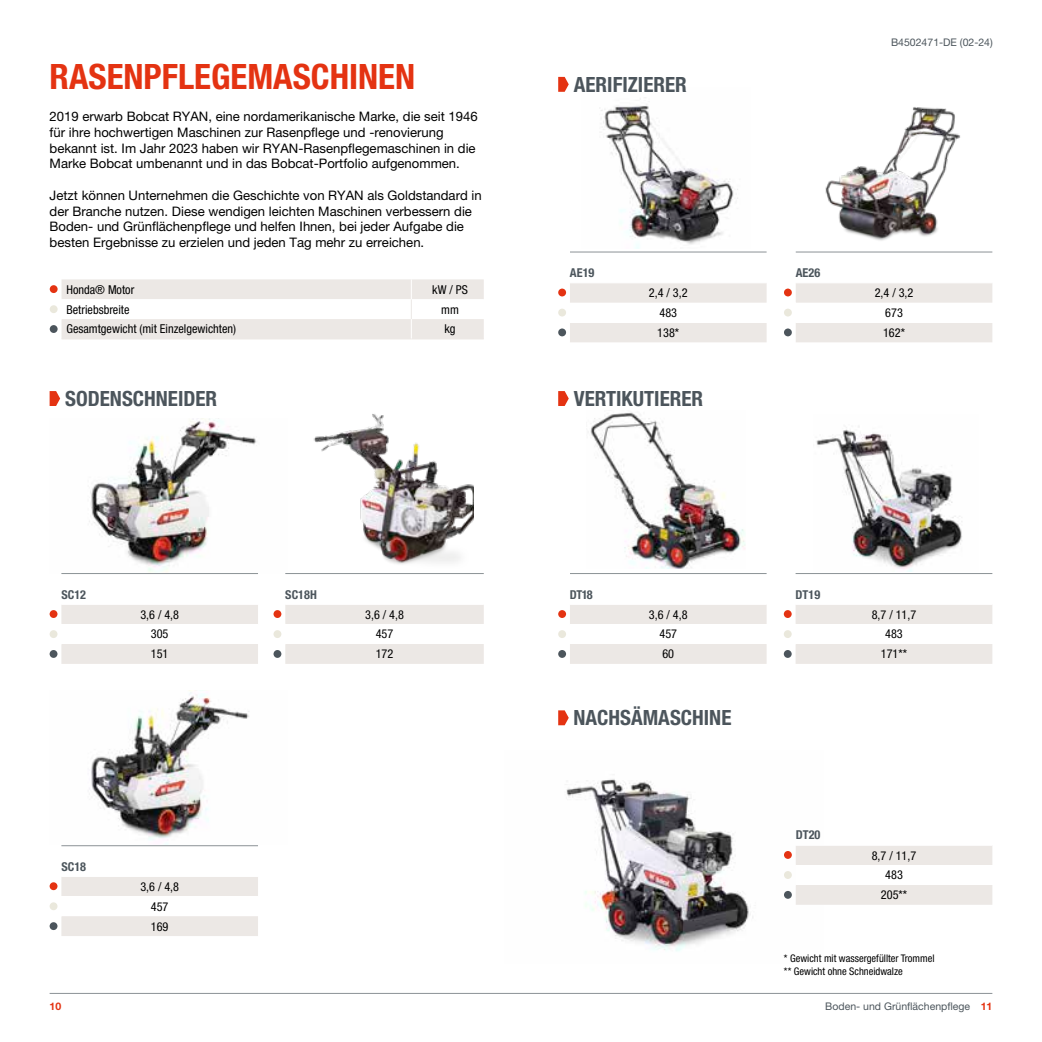
<style>
.page{position:relative;width:1042px;height:1042px;background:#fff}
.page>*{position:absolute;margin:0;border:0;box-sizing:border-box;transform-origin:0 0}
.t1{font:700 condensed 35px "Helvetica Neue LT Pro";color:#e43312}
.t2{font:700 condensed 21px "Helvetica Neue LT Pro";color:#4c555c}
.t3{font:13.12px/15.8px "Helvetica Neue LT Pro";color:#000}
.t4{font:condensed 12.25px/19.8px "Helvetica Neue LT Pro";color:#000;text-align:center}
.t5{font:700 condensed 12.25px "Helvetica Neue LT Pro";color:#4c555c}
.t6{font:condensed 10.5px/12.6px "Helvetica Neue LT Pro";color:#000}
.t7{font:10.5px "Helvetica Neue LT Pro";color:#4c555c}
.t8{font:700 10.5px "Helvetica Neue LT Pro";color:#e43312}
.s1{font-weight:700;color:#e43312}
</style>
<div class="page">
<hr style="left:50px;top:993px;width:942px;height:1px;background:#8b9296">
<img style="left:825px;top:107px;width:135px;height:134px">
<img style="left:89px;top:418px;width:168px;height:155px">
<img style="left:89px;top:690px;width:160px;height:154px">
<img style="left:590px;top:412px;width:155px;height:157px">
<img style="left:816px;top:426px;width:146px;height:146px">
<img style="left:601px;top:97px;width:137px;height:151px">
<img style="left:313px;top:414px;width:161px;height:150px">
<svg style="left:50px;top:279px;width:434px;height:60px"></svg>
<div style="left:50px;top:285px;width:8px;height:8px;background:#e43312;border-radius:50%"></div>
<div style="left:50px;top:305px;width:8px;height:8px;background:#eae8dc;border-radius:50%"></div>
<div style="left:50px;top:325px;width:8px;height:8px;background:#4c555c;border-radius:50%"></div>
<svg style="left:50px;top:391px;width:10px;height:15px"></svg>
<svg style="left:558px;top:77px;width:11px;height:15px"></svg>
<svg style="left:558px;top:391px;width:11px;height:15px"></svg>
<svg style="left:558px;top:710px;width:11px;height:15px"></svg>
<img style="left:566px;top:779px;width:187px;height:172px">
<svg style="left:784px;top:283px;width:208px;height:59px"></svg>
<hr style="left:796px;top:252px;width:196px;height:1px;background:#8b9296">
<div style="left:784px;top:289px;width:8px;height:7px;background:#e43312;border-radius:50%"></div>
<div style="left:784px;top:309px;width:8px;height:7px;background:#eae8dc;border-radius:50%"></div>
<div style="left:784px;top:328px;width:8px;height:8px;background:#4c555c;border-radius:50%"></div>
<svg style="left:558px;top:283px;width:208px;height:59px"></svg>
<hr style="left:570px;top:252px;width:196px;height:1px;background:#8b9296">
<div style="left:558px;top:289px;width:8px;height:7px;background:#e43312;border-radius:50%"></div>
<div style="left:558px;top:309px;width:8px;height:7px;background:#eae8dc;border-radius:50%"></div>
<div style="left:558px;top:328px;width:8px;height:8px;background:#4c555c;border-radius:50%"></div>
<svg style="left:784px;top:605px;width:208px;height:59px"></svg>
<hr style="left:795px;top:573px;width:197px;height:1px;background:#8b9296">
<div style="left:784px;top:610px;width:7px;height:8px;background:#e43312;border-radius:50%"></div>
<div style="left:784px;top:630px;width:7px;height:8px;background:#eae8dc;border-radius:50%"></div>
<div style="left:784px;top:650px;width:7px;height:8px;background:#4c555c;border-radius:50%"></div>
<svg style="left:558px;top:605px;width:208px;height:59px"></svg>
<hr style="left:570px;top:573px;width:196px;height:1px;background:#8b9296">
<div style="left:558px;top:610px;width:8px;height:8px;background:#e43312;border-radius:50%"></div>
<div style="left:558px;top:630px;width:8px;height:8px;background:#eae8dc;border-radius:50%"></div>
<div style="left:558px;top:650px;width:8px;height:8px;background:#4c555c;border-radius:50%"></div>
<svg style="left:279px;top:605px;width:205px;height:59px"></svg>
<hr style="left:285px;top:573px;width:199px;height:1px;background:#8b9296">
<div style="left:273px;top:610px;width:8px;height:8px;background:#e43312;border-radius:50%"></div>
<div style="left:273px;top:630px;width:8px;height:8px;background:#eae8dc;border-radius:50%"></div>
<div style="left:273px;top:650px;width:8px;height:8px;background:#4c555c;border-radius:50%"></div>
<svg style="left:50px;top:605px;width:208px;height:59px"></svg>
<hr style="left:61px;top:573px;width:197px;height:1px;background:#8b9296">
<div style="left:50px;top:610px;width:7px;height:8px;background:#e43312;border-radius:50%"></div>
<div style="left:50px;top:630px;width:7px;height:8px;background:#eae8dc;border-radius:50%"></div>
<div style="left:50px;top:650px;width:7px;height:8px;background:#4c555c;border-radius:50%"></div>
<svg style="left:50px;top:877px;width:208px;height:59px"></svg>
<hr style="left:61px;top:845px;width:197px;height:1px;background:#8b9296">
<div style="left:50px;top:882px;width:7px;height:8px;background:#e43312;border-radius:50%"></div>
<div style="left:50px;top:902px;width:7px;height:8px;background:#eae8dc;border-radius:50%"></div>
<div style="left:50px;top:922px;width:7px;height:8px;background:#4c555c;border-radius:50%"></div>
<svg style="left:784px;top:846px;width:208px;height:59px"></svg>
<div style="left:784px;top:851px;width:8px;height:8px;background:#e43312;border-radius:50%"></div>
<div style="left:784px;top:871px;width:8px;height:8px;background:#eae8dc;border-radius:50%"></div>
<div style="left:784px;top:891px;width:8px;height:8px;background:#4c555c;border-radius:50%"></div>
<h1 class="t1" style="left:50px;top:56px;width:367px">RASENPFLEGEMASCHINEN</h1>
<p class="t3" style="left:50px;top:108px;width:430px">2019 erwarb Bobcat RYAN, eine nordamerikanische Marke, die seit 1946 für ihre hochwertigen Maschinen zur Rasenpflege und -renovierung bekannt ist. Im Jahr 2023 haben wir RYAN-Rasenpflegemaschinen in die Marke Bobcat umbenannt und in das Bobcat-Portfolio aufgenommen.</p>
<p class="t3" style="left:50px;top:187px;width:433px">Jetzt können Unternehmen die Geschichte von RYAN als Goldstandard in der Branche nutzen. Diese wendigen leichten Maschinen verbessern die Boden- und Grünflächenpflege und helfen Ihnen, bei jeder Aufgabe die besten Ergebnisse zu erzielen und jeden Tag mehr zu erreichen.</p>
<p class="t4" style="left:66px;top:279px;width:69px">Honda® Motor</p>
<p class="t4" style="left:432px;top:279px;width:37px">kW / PS</p>
<p class="t4" style="left:66px;top:299px;width:65px">Betriebsbreite</p>
<p class="t4" style="left:441px;top:299px;width:19px">mm</p>
<p class="t4" style="left:66px;top:319px;width:171px">Gesamtgewicht (mit Einzelgewichten)</p>
<p class="t4" style="left:444px;top:319px;width:13px">kg</p>
<h2 class="t2" style="left:65px;top:386px;width:154px">SODENSCHNEIDER</h2>
<p class="t5" style="left:61px;top:587px;width:26px">SC12</p>
<p class="t4" style="left:140px;top:604px;width:40px">3,6 / 4,8<br>305<br>151</p>
<p class="t5" style="left:285px;top:587px;width:33px">SC18H</p>
<p class="t4" style="left:365px;top:604px;width:40px">3,6 / 4,8<br>457<br>172</p>
<p class="t5" style="left:61px;top:859px;width:26px">SC18</p>
<p class="t4" style="left:140px;top:877px;width:40px">3,6 / 4,8<br>457<br>169</p>
<h2 class="t2" style="left:574px;top:72px;width:115px">AERIFIZIERER</h2>
<p class="t5" style="left:570px;top:265px;width:26px">AE19</p>
<p class="t4" style="left:649px;top:283px;width:40px">2,4 / 3,2<br>483<br>138*</p>
<h2 class="t2" style="left:574px;top:386px;width:131px">VERTIKUTIERER</h2>
<p class="t7" style="left:891px;top:36px;width:103px">B4502471-DE (02-24)</p>
<p class="t5" style="left:796px;top:265px;width:26px">AE26</p>
<p class="t4" style="left:875px;top:283px;width:40px">2,4 / 3,2<br>673<br>162*</p>
<p class="t5" style="left:570px;top:587px;width:24px">DT18</p>
<p class="t4" style="left:649px;top:604px;width:40px">3,6 / 4,8<br>457<br>60</p>
<h2 class="t2" style="left:573px;top:705px;width:159px">NACHSÄMASCHINE</h2>
<p class="t5" style="left:795px;top:587px;width:26px">DT19</p>
<p class="t4" style="left:871px;top:604px;width:46px">8,7 / 11,7<br>483<br>171**</p>
<p class="t5" style="left:796px;top:827px;width:26px">DT20</p>
<p class="t4" style="left:872px;top:845px;width:46px">8,7 / 11,7<br>483<br>205**</p>
<p class="t6" style="left:784px;top:952px;width:152px">* Gewicht mit wassergefüllter Trommel ** Gewicht ohne Schneidwalze</p>
<p class="t8" style="left:50px;top:999px;width:13px">10</p>
<p class="t7" style="left:825px;top:999px;width:169px">Boden- und Grünflächenpflege <span class="s1">11</span></p>
</div>
